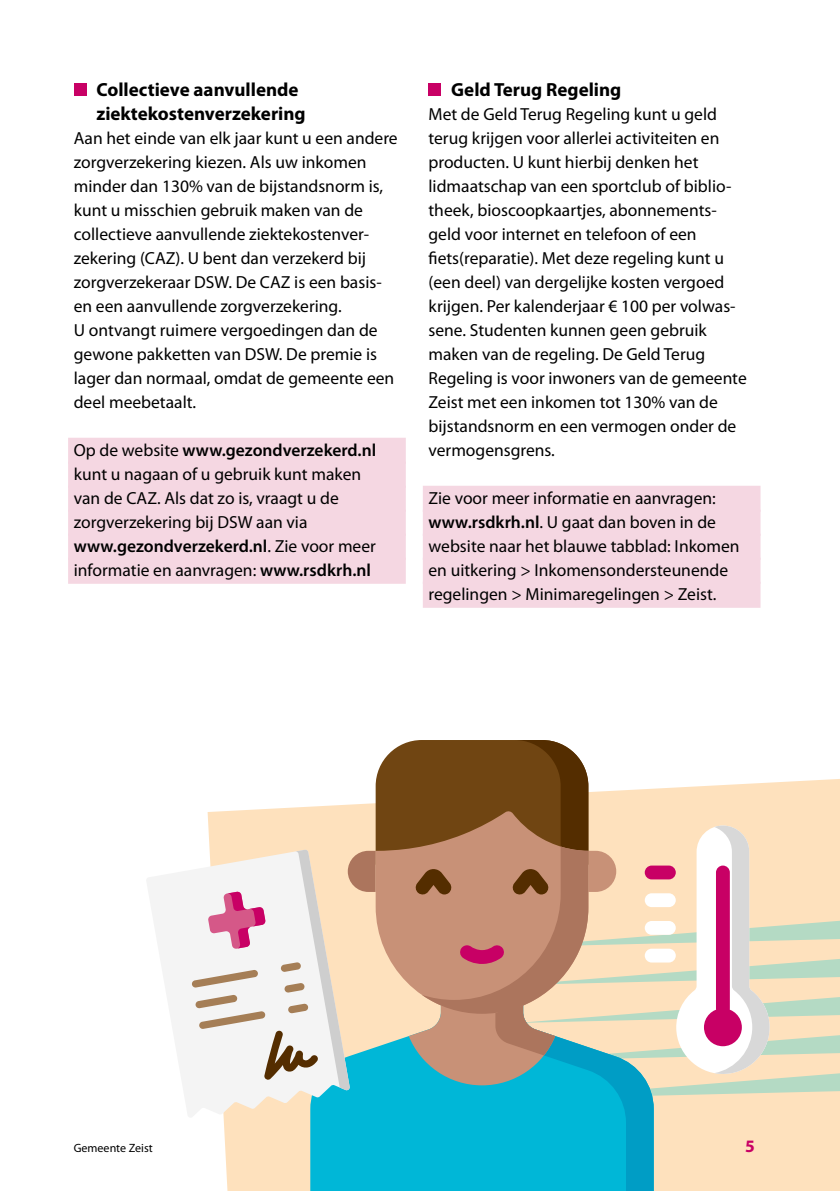
<style>
.page{position:relative;width:840px;height:1191px;background:#fff}
.page>*{position:absolute;margin:0;border:0;box-sizing:border-box;transform-origin:0 0}
.t1{font:700 19px/24px "Myriad Pro";color:#000}
.t2{font:17.6px/24px "Myriad Pro";color:#000}
.t3{font:700 17.6px "Myriad Pro";color:#c80065}
.t4{font:12px "Myriad Pro";color:#000}
.s1{font-weight:600}
</style>
<div class="page">
<div style="left:223px;top:1099px;width:616px;height:92px;background:#fee1bd"></div>
<div style="left:68px;top:438px;width:337px;height:26px;background:#f5d7e2"></div>
<div style="left:68px;top:462px;width:337px;height:26px;background:#f5d7e2"></div>
<div style="left:68px;top:486px;width:337px;height:26px;background:#f5d7e2"></div>
<div style="left:68px;top:510px;width:337px;height:26px;background:#f5d7e2"></div>
<div style="left:68px;top:534px;width:337px;height:26px;background:#f5d7e2"></div>
<div style="left:68px;top:558px;width:337px;height:26px;background:#f5d7e2"></div>
<div style="left:74px;top:83px;width:12px;height:13px;background:#c80065"></div>
<div style="left:422px;top:486px;width:338px;height:26px;background:#f5d7e2"></div>
<div style="left:422px;top:510px;width:338px;height:26px;background:#f5d7e2"></div>
<div style="left:422px;top:534px;width:338px;height:26px;background:#f5d7e2"></div>
<div style="left:422px;top:558px;width:338px;height:26px;background:#f5d7e2"></div>
<div style="left:422px;top:582px;width:338px;height:26px;background:#f5d7e2"></div>
<div style="left:428px;top:83px;width:13px;height:13px;background:#c80065"></div>
<div style="left:310px;top:1099px;width:130px;height:92px;background:#00b7d7"></div>
<svg style="left:440px;top:1099px;width:213px;height:92px;background:#00b3d4"></svg>
<svg style="left:147px;top:870px;width:203px;height:248px;fill:#f4f4f4"></svg>
<svg style="left:191px;top:740px;width:648px;height:359px"></svg>
<p class="t1" style="left:96px;top:78px;width:210px">Collectieve aanvullende ziektekostenverzekering</p>
<p class="t2" style="left:74px;top:126px;width:325px">Aan het einde van elk jaar kunt u een andere zorgverzekering kiezen. Als uw inkomen minder dan 130% van de bijstandsnorm is, kunt u misschien gebruik maken van de collectieve aanvullende ziektekostenver&shy;zekering (CAZ). U bent dan verzekerd bij zorgverzekeraar DSW. De CAZ is een basis&shy;en een aanvullende zorgverzekering.<br>U ontvangt ruimere vergoedingen dan de gewone pakketten van DSW. De premie is lager dan normaal, omdat de gemeente een deel meebetaalt.</p>
<p class="t2" style="left:74px;top:438px;width:304px">Op de website <span class="s1">www.gezondverzekerd.nl </span>kunt u nagaan of u gebruik kunt maken van de CAZ. Als dat zo is, vraagt u de zorgverzekering bij DSW aan via <span class="s1">www.gezondverzekerd.nl</span>. Zie voor meer informatie en aanvragen: <span class="s1">www.rsdkrh.nl</span></p>
<p class="t1" style="left:451px;top:78px;width:172px">Geld Terug Regeling</p>
<p class="t2" style="left:428px;top:102px;width:319px">Met de Geld Terug Regeling kunt u geld terug krijgen voor allerlei activiteiten en producten. U kunt hierbij denken het lidmaatschap van een sportclub of biblio&shy;theek, bioscoopkaartjes, abonnements&shy;geld voor internet en telefoon of een fiets(reparatie). Met deze regeling kunt u (een deel) van dergelijke kosten vergoed krijgen. Per kalenderjaar € 100 per volwas&shy;sene. Studenten kunnen geen gebruik maken van de regeling. De Geld Terug Regeling is voor inwoners van de gemeente Zeist met een inkomen tot 130% van de bijstandsnorm en een vermogen onder de vermogensgrens.</p>
<p class="t2" style="left:428px;top:486px;width:312px">Zie voor meer informatie en aanvragen: <span class="s1">www.rsdkrh.nl</span>. U gaat dan boven in de website naar het blauwe tabblad: Inkomen en uitkering &gt; Inkomensondersteunende regelingen &gt; Minimaregelingen &gt; Zeist.</p>
<p class="t4" style="left:74px;top:1141px;width:80px">Gemeente Zeist</p>
<p class="t3" style="left:744px;top:1136px;width:11px">5</p>
</div>
